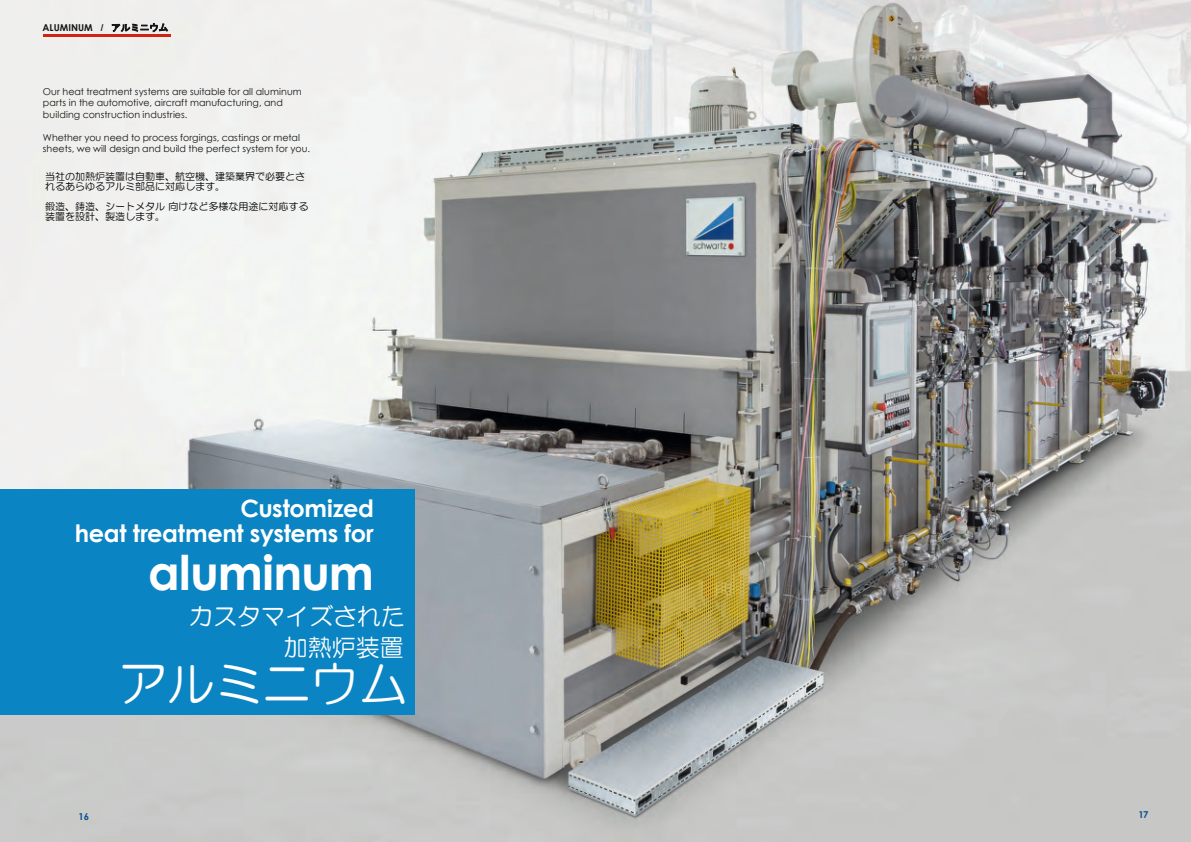
<style>
.page{position:relative;width:1191px;height:842px;background:#fff}
.page>*{position:absolute;margin:0;border:0;box-sizing:border-box;transform-origin:0 0}
.t1{font:700 48px "Century Gothic";letter-spacing:-.015em;color:#fff}
.t2{font:48px "HG Maru Gothic MPRO";color:#fff}
.t3{font:700 24px/25.1px "Century Gothic";letter-spacing:-.015em;color:#fff;text-align:right}
.t4{font:24px/30.7px "HG Maru Gothic MPRO";color:#fff;text-align:right}
.t5{font:10px/10px "HG Maru Gothic MPRO";color:#000}
.t6{font:9.5px/11.5px "Century Gothic";letter-spacing:.005em;color:#151616}
.t7{font:700 9.5px "Century Gothic";color:#151616}
.t8{font:700 9.5px "Century Gothic";color:#0c4d92}
.s1{font-family:"Arial"}
.s2{font-family:"MS Gothic";font-weight:400}
</style>
<div class="page">
<img style="left:0;top:0;width:1191px;height:842px">
<hr style="left:43px;top:34px;width:127px;height:2px;background:#d12314">
<div style="left:0;top:489px;width:415px;height:226px;background:#0a84c2"></div>
<p class="t7" style="left:43px;top:20px;width:127px">ALUMINUM <span class="s1">/</span> <span class="s2">アルミニウム</span></p>
<p class="t6" style="left:43px;top:85px;width:260px">Our heat treatment systems are suitable for all aluminum parts in the automotive, aircraft manufacturing, and building construction industries.</p>
<p class="t6" style="left:43px;top:131px;width:269px">Whether you need to process forgings, castings or metal sheets, we will design and build the perfect system for you.</p>
<p class="t5" style="left:45px;top:171px;width:261px">当社の加熱炉装置は自動車、航空機、建築業界で必要とされるあらゆるアルミ部品に対応します。</p>
<p class="t5" style="left:45px;top:201px;width:265px">鍛造、鋳造、シートメタル 向けなど多様な用途に対応する装置を設計、製造します。</p>
<h2 class="t3" style="left:75px;top:494px;width:301px">Customized<br>heat treatment systems for</h2>
<h1 class="t1" style="left:148px;top:536px;width:227px">aluminum</h1>
<h2 class="t4" style="left:189px;top:601px;width:217px">カスタマイズされた加熱炉装置</h2>
<h1 class="t2" style="left:119px;top:659px;width:289px">アルミニウム</h1>
<p class="t8" style="left:78px;top:809px;width:12px">16</p>
<p class="t8" style="left:1138px;top:807px;width:12px">17</p>
</div>
